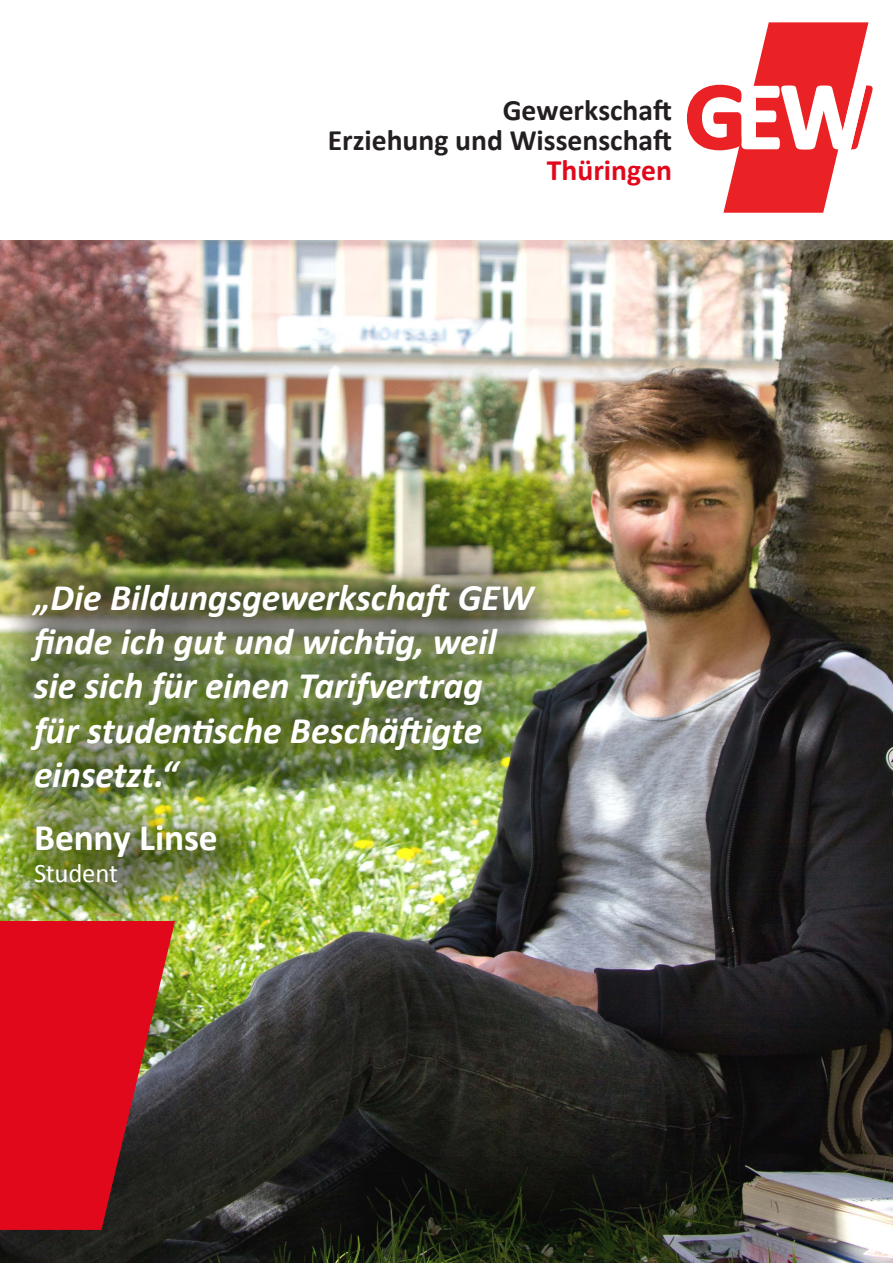
<style>
.page{position:relative;width:893px;height:1263px;background:#fff}
.page>*{position:absolute;margin:0;border:0;box-sizing:border-box;transform-origin:0 0}
.Headline{font:italic 700 37.5px/44.4px "Calibri";letter-spacing:-.005em;color:#fff}
.Headline-2{font:700 37.5px "Calibri";letter-spacing:-.005em;color:#fff}
.Bildunterschrift{font:700 29.7px "Calibri";color:#231f20}
.Bildunterschrift-2{font:700 29.7px "Calibri";color:#e1081c}
.Headline-3{font:26.7px "Calibri";letter-spacing:-.01em;color:#fff}
</style>
<div class="page">
<img style="left:0;top:241px;width:893px;height:1022px">
<svg style="left:0;top:921px;width:175px;height:309px;background:#be1420"></svg>
<svg style="left:687px;top:22px;width:186px;height:191px"></svg>
<p class="Bildunterschrift" style="left:503px;top:91px;width:171px">Gewerkschaft</p>
<p class="Bildunterschrift" style="left:328px;top:121px;width:346px">Erziehung und Wissenschaft</p>
<p class="Bildunterschrift-2" style="left:547px;top:151px;width:127px">Thüringen</p>
<p class="Headline" style="left:34px;top:575px;width:501px">„Die Bildungsgewerkschaft GEW finde ich gut und wichtig, weil sie sich für einen Tarifvertrag für studentische Beschäftigte einsetzt.“</p>
<p class="Headline-2" style="left:34px;top:813px;width:185px">Benny Linse</p>
<p class="Headline-3" style="left:34px;top:856px;width:85px">Student</p>
</div>
